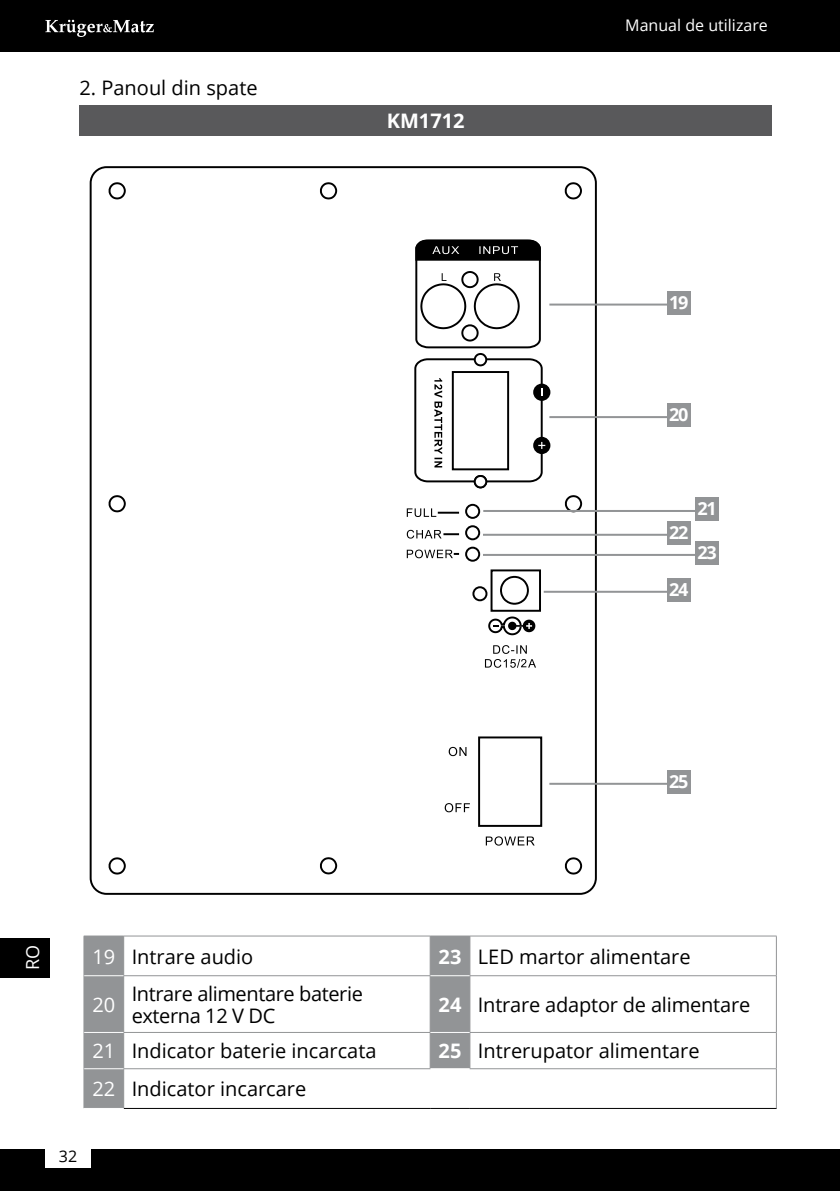
<style>
.page{position:relative;width:840px;height:1191px;background:#fff}
.page>*{position:absolute;margin:0;border:0;box-sizing:border-box;transform-origin:0 0}
.t1{font:20px "Open Sans";color:#000}
.t2{font:20px/22px "Open Sans";letter-spacing:-.02em;color:#000}
.t3{font:700 20px "Open Sans";color:#fff}
.t4{font:20px "Open Sans";color:#fff}
.t5{font:700 18px "Open Sans";letter-spacing:-.075em;color:#fff}
.t6{font:18px "Open Sans";color:#fff}
.t7{font:16px "Open Sans";color:#fff}
.t8{font:16px "Open Sans";color:#000}
.s1{color:#fff}
.s2{font-weight:700;color:#fff}
</style>
<div class="page">
<div style="left:0;top:1149px;width:839px;height:42px;background:#000"></div>
<div style="left:0;top:0;width:839px;height:51px;background:#000"></div>
<svg style="left:45px;top:20px;width:109px;height:17px"></svg>
<div style="left:45px;top:1144px;width:46px;height:24px;background:#fff"></div>
<div style="left:0;top:938px;width:49px;height:39px;background:#000"></div>
<svg style="left:89px;top:166px;width:508px;height:729px"></svg>
<svg style="left:485px;top:836px;width:49px;height:9px"></svg>
<svg style="left:448px;top:747px;width:18px;height:9px"></svg>
<svg style="left:444px;top:803px;width:25px;height:9px"></svg>
<div style="left:478px;top:736px;width:64px;height:91px;border:2px solid #000"></div>
<svg style="left:484px;top:645px;width:51px;height:22px"></svg>
<div style="left:534px;top:384px;width:15px;height:16px;background:#000;border-radius:50%"></div>
<div style="left:533px;top:383px;width:17px;height:18px;border:2px solid #000;border-radius:50%"></div>
<div style="left:534px;top:438px;width:15px;height:15px;background:#000;border-radius:50%"></div>
<div style="left:533px;top:437px;width:17px;height:17px;border:2px solid #000;border-radius:50%"></div>
<svg style="left:406px;top:239px;width:139px;height:397px"></svg>
<hr style="left:549px;top:303px;width:125px;height:2px;background:#929496">
<div style="left:666px;top:291px;width:24px;height:23px;background:#929496"></div>
<hr style="left:549px;top:416px;width:127px;height:2px;background:#929496">
<div style="left:666px;top:403px;width:24px;height:24px;background:#929496"></div>
<hr style="left:483px;top:510px;width:222px;height:2px;background:#929496">
<div style="left:694px;top:497px;width:24px;height:24px;background:#929496"></div>
<hr style="left:482px;top:534px;width:194px;height:2px;background:#929496">
<div style="left:666px;top:521px;width:24px;height:24px;background:#929496"></div>
<hr style="left:482px;top:554px;width:223px;height:2px;background:#929496">
<div style="left:694px;top:541px;width:24px;height:24px;background:#929496"></div>
<hr style="left:543px;top:591px;width:133px;height:2px;background:#929496">
<div style="left:666px;top:578px;width:24px;height:24px;background:#929496"></div>
<hr style="left:549px;top:783px;width:127px;height:2px;background:#929496">
<div style="left:666px;top:770px;width:24px;height:24px;background:#929496"></div>
<div style="left:79px;top:105px;width:692px;height:30px;background:#59595b"></div>
<div style="left:85px;top:936px;width:38px;height:172px;background:#929496"></div>
<div style="left:430px;top:936px;width:39px;height:132px;background:#929496"></div>
<hr style="left:84px;top:935px;width:40px;height:1px;background:#929496">
<hr style="left:84px;top:936px;width:1px;height:39px;background:#929496">
<hr style="left:124px;top:935px;width:306px;height:1px;background:#929496">
<hr style="left:123px;top:936px;width:1px;height:39px;background:#929496">
<hr style="left:430px;top:935px;width:39px;height:1px;background:#929496">
<hr style="left:429px;top:936px;width:1px;height:39px;background:#929496">
<hr style="left:469px;top:935px;width:307px;height:1px;background:#929496">
<hr style="left:469px;top:936px;width:1px;height:39px;background:#929496">
<hr style="left:775px;top:936px;width:1px;height:39px;background:#929496">
<hr style="left:84px;top:975px;width:1px;height:57px;background:#929496">
<hr style="left:123px;top:975px;width:307px;height:1px;background:#929496">
<hr style="left:123px;top:976px;width:1px;height:56px;background:#929496">
<hr style="left:429px;top:976px;width:1px;height:56px;background:#929496">
<hr style="left:469px;top:975px;width:307px;height:1px;background:#929496">
<hr style="left:469px;top:976px;width:1px;height:56px;background:#929496">
<hr style="left:775px;top:976px;width:1px;height:56px;background:#929496">
<hr style="left:84px;top:1032px;width:1px;height:36px;background:#929496">
<hr style="left:123px;top:1032px;width:307px;height:1px;background:#929496">
<hr style="left:123px;top:1032px;width:1px;height:36px;background:#929496">
<hr style="left:429px;top:1032px;width:1px;height:36px;background:#929496">
<hr style="left:469px;top:1032px;width:307px;height:1px;background:#929496">
<hr style="left:469px;top:1032px;width:1px;height:36px;background:#929496">
<hr style="left:775px;top:1032px;width:1px;height:36px;background:#929496">
<hr style="left:84px;top:1068px;width:1px;height:40px;background:#929496">
<hr style="left:123px;top:1068px;width:307px;height:1px;background:#929496">
<hr style="left:123px;top:1069px;width:1px;height:39px;background:#929496">
<hr style="left:469px;top:1068px;width:307px;height:1px;background:#929496">
<hr style="left:124px;top:1108px;width:306px;height:1px;background:#000">
<hr style="left:430px;top:1108px;width:39px;height:1px;background:#000">
<hr style="left:469px;top:1108px;width:307px;height:1px;background:#000">
<hr style="left:84px;top:975px;width:39px;height:1px;background:#fff">
<hr style="left:84px;top:1032px;width:39px;height:1px;background:#fff">
<hr style="left:84px;top:1068px;width:39px;height:1px;background:#fff">
<hr style="left:430px;top:975px;width:39px;height:1px;background:#fff">
<hr style="left:430px;top:1032px;width:39px;height:1px;background:#fff">
<hr style="left:775px;top:1069px;width:1px;height:39px;background:#929496">
<p class="t1" style="left:79px;top:74px;width:180px">2. Panoul din spate</p>
<p class="t3" style="left:386px;top:107px;width:79px">KM1712</p>
<p class="t7" style="left:625px;top:14px;width:144px">Manual de utilizare</p>
<p class="t5" style="left:668px;top:290px;width:21px">19</p>
<p class="t5" style="left:668px;top:402px;width:21px">20</p>
<p class="t5" style="left:668px;top:520px;width:21px">22</p>
<p class="t5" style="left:668px;top:577px;width:21px">24</p>
<p class="t5" style="left:697px;top:496px;width:21px">21</p>
<p class="t5" style="left:697px;top:540px;width:21px">23</p>
<p class="t5" style="left:668px;top:769px;width:21px">25</p>
<p class="t6" style="left:20px;top:970px;width:27px;rotate:-90deg">RO</p>
<p class="t1" style="left:92px;top:942px;width:162px"><span class="s1">19</span> Intrare audio</p>
<p class="t1" style="left:438px;top:942px;width:253px"><span class="s2">23</span> LED martor alimentare</p>
<p class="t4" style="left:92px;top:990px;width:24px">20</p>
<p class="t2" style="left:132px;top:982px;width:232px">Intrare alimentare baterie externa 12 V DC</p>
<p class="t1" style="left:438px;top:990px;width:313px"><span class="s2">24</span> Intrare adaptor de alimentare</p>
<p class="t1" style="left:92px;top:1037px;width:285px"><span class="s1">21</span> Indicator baterie incarcata</p>
<p class="t1" style="left:438px;top:1037px;width:262px"><span class="s2">25</span> Intrerupator alimentare</p>
<p class="t1" style="left:92px;top:1075px;width:215px"><span class="s1">22</span> Indicator incarcare</p>
<p class="t8" style="left:59px;top:1145px;width:20px">32</p>
</div>
